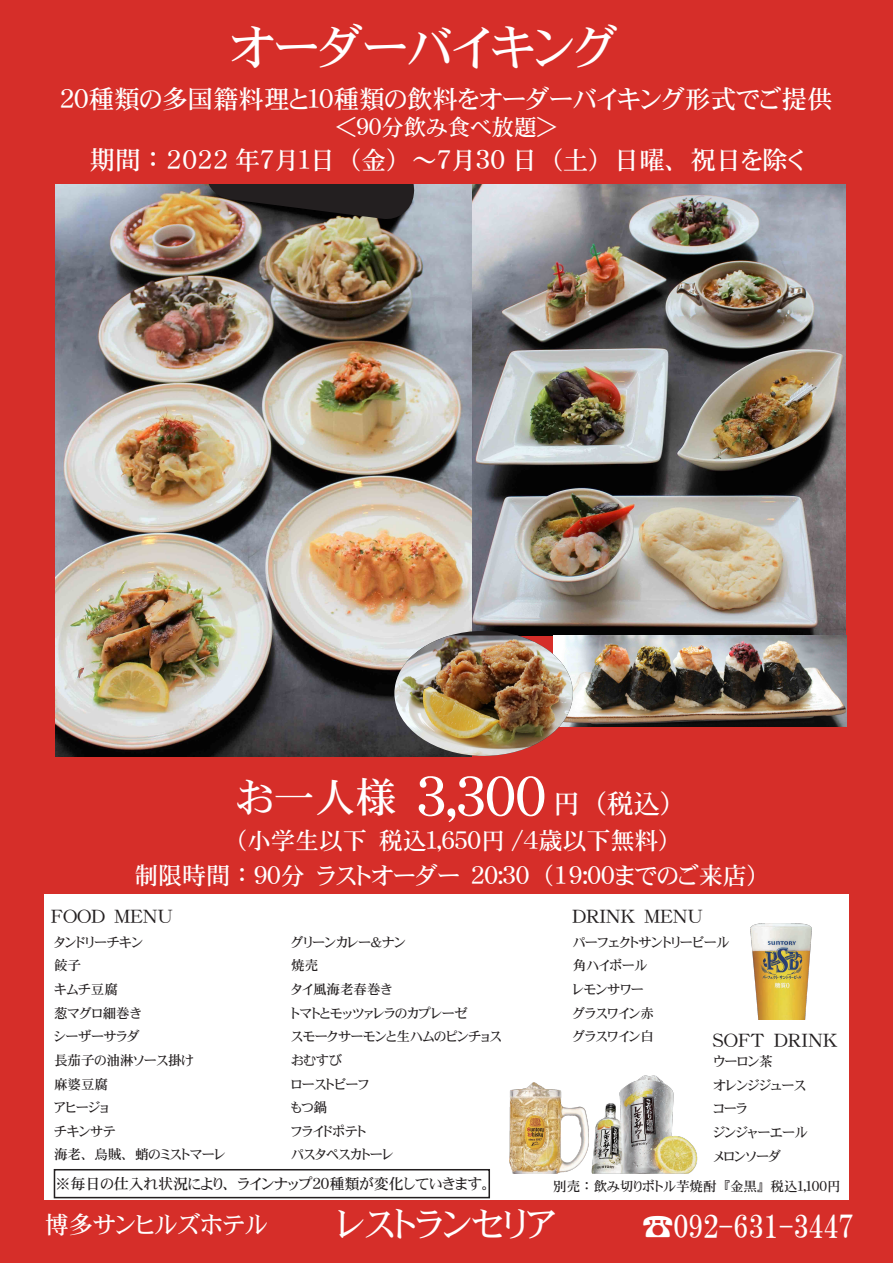
<style>
.page{position:relative;width:893px;height:1263px;background:#fff}
.page>*{position:absolute;margin:0;border:0;box-sizing:border-box;transform-origin:0 0}
.t1{font:53.7px "DFHS Mincho J W5 WING RKSJ H";color:#fff}
.t2{font:48px "DFHS Mincho J W5 WING RKSJ H";color:#fff}
.t3{font:34.5px "DFHS Mincho J W5 WING RKSJ H";color:#fff}
.t4{font:31.5px "HGP Mincho B";color:#fff}
.t5{font:25.5px "DFHS Mincho J W5 WING RKSJ H";color:#fff}
.t6{font:24px/35px "DFHS Mincho J W5 WING RKSJ H";color:#fff;text-align:center}
.t7{font:22.5px "DFHS Mincho J W5 WING RKSJ H";color:#fff}
.t8{font:18px "DFHS Mincho J W5 WING RKSJ H";color:#231f20}
.t9{font:15px "DFHS Mincho J W5 WING RKSJ H";color:#231f20}
.t10{font:13.5px/23.7px "DFHS Mincho J W5 WING RKSJ H";color:#231f20}
.s1{font-size:41.25px}
.s2{font-size:26.85px}
.s3{font-family:"Koz Go Pr 6 N"}
</style>
<div class="page">
<div style="left:0;top:1201px;width:893px;height:62px;background:#d62e29"></div>
<div style="left:0;top:0;width:893px;height:893px;background:#d62e29"></div>
<img style="left:471px;top:184px;width:375px;height:452px">
<img style="left:56px;top:185px;width:415px;height:572px">
<img style="left:204px;top:185px;width:212px;height:36px">
<img style="left:573px;top:636px;width:274px;height:91px">
<img style="left:394px;top:635px;width:179px;height:121px">
<div style="left:0;top:893px;width:44px;height:308px;background:#d62e29"></div>
<div style="left:849px;top:893px;width:44px;height:308px;background:#d62e29"></div>
<img style="left:750px;top:924px;width:61px;height:96px">
<img style="left:509px;top:1082px;width:79px;height:92px">
<img style="left:591px;top:1075px;width:107px;height:99px">
<div style="left:54px;top:1169px;width:436px;height:29px;background:#fff;border:2px solid #231f20"></div>
<h2 class="t2" style="left:231px;top:23px;width:389px">オーダーバイキング</h2>
<h3 class="t5" style="left:60px;top:86px;width:774px">２０種類の多国籍料理と１０種類の飲料をオーダーバイキング形式でご提供</h3>
<h3 class="t7" style="left:336px;top:116px;width:223px">＜９０分飲み食べ放題＞</h3>
<h3 class="t5" style="left:90px;top:147px;width:715px">期間： 2022 年７月１日（金）～７月３0 日（土）日曜、祝日を除く</h3>
<h1 class="t1" style="left:236px;top:770px;width:439px"><span class="s1">お一人様</span>３,３００<span class="s2">円（税込）</span></h1>
<h3 class="t6" style="left:134px;top:823px;width:626px">（小学生以下　税込１,６５０円 /４歳以下無料）<br>制限時間：９０分　ラストオーダー　２０:３０（19:００までのご来店）</h3>
<h3 class="t8" style="left:51px;top:907px;width:123px">FOOD　MENU</h3>
<p class="t10" style="left:54px;top:930px;width:173px">タンドリーチキン<br>餃子<br>キムチ豆腐<br>葱マグロ細巻き<br>シーザーサラダ<br>長茄子の油淋ソース掛け<br>麻婆豆腐<br>アヒージョ<br>チキンサテ<br>海老、烏賊、蛸のミストマーレ</p>
<p class="t10" style="left:291px;top:930px;width:212px">グリーンカレー＆ナン<br>焼売<br>タイ風海老春巻き<br>トマトとモッツァレラのカプレーゼ<br>スモークサーモンと生ハムのピンチョスおむすび<br>ローストビーフ<br>もつ鍋<br>フライドポテト<br>パスタペスカトーレ</p>
<h3 class="t8" style="left:572px;top:907px;width:132px">DRINK　MENU</h3>
<p class="t10" style="left:573px;top:930px;width:158px">パーフェクトサントリービール角ハイボール<br>レモンサワー<br>グラスワイン赤<br>グラスワイン白</p>
<p class="t10" style="left:713px;top:1049px;width:96px">ウーロン茶<br>オレンジジュースコーラ<br>ジンジャーエールメロンソーダ</p>
<h3 class="t8" style="left:713px;top:1032px;width:126px">ＳＯＦＴ　ＤＲＩＮＫ</h3>
<p class="t9" style="left:55px;top:1176px;width:435px">※毎日の仕入れ状況により、ラインナップ２０種類が変化していきます。</p>
<p class="t10" style="left:553px;top:1174px;width:289px">別売：飲み切りボトル芋焼酎『金黒』税込１,１００円</p>
<h3 class="t6" style="left:45px;top:1207px;width:237px">博多サンヒルズホテル　</h3>
<h3 class="t3" style="left:337px;top:1206px;width:221px">レストランセリア</h3>
<h3 class="t4" style="left:642px;top:1211px;width:213px"><span class="s3">☎</span>092-631-3447</h3>
</div>
